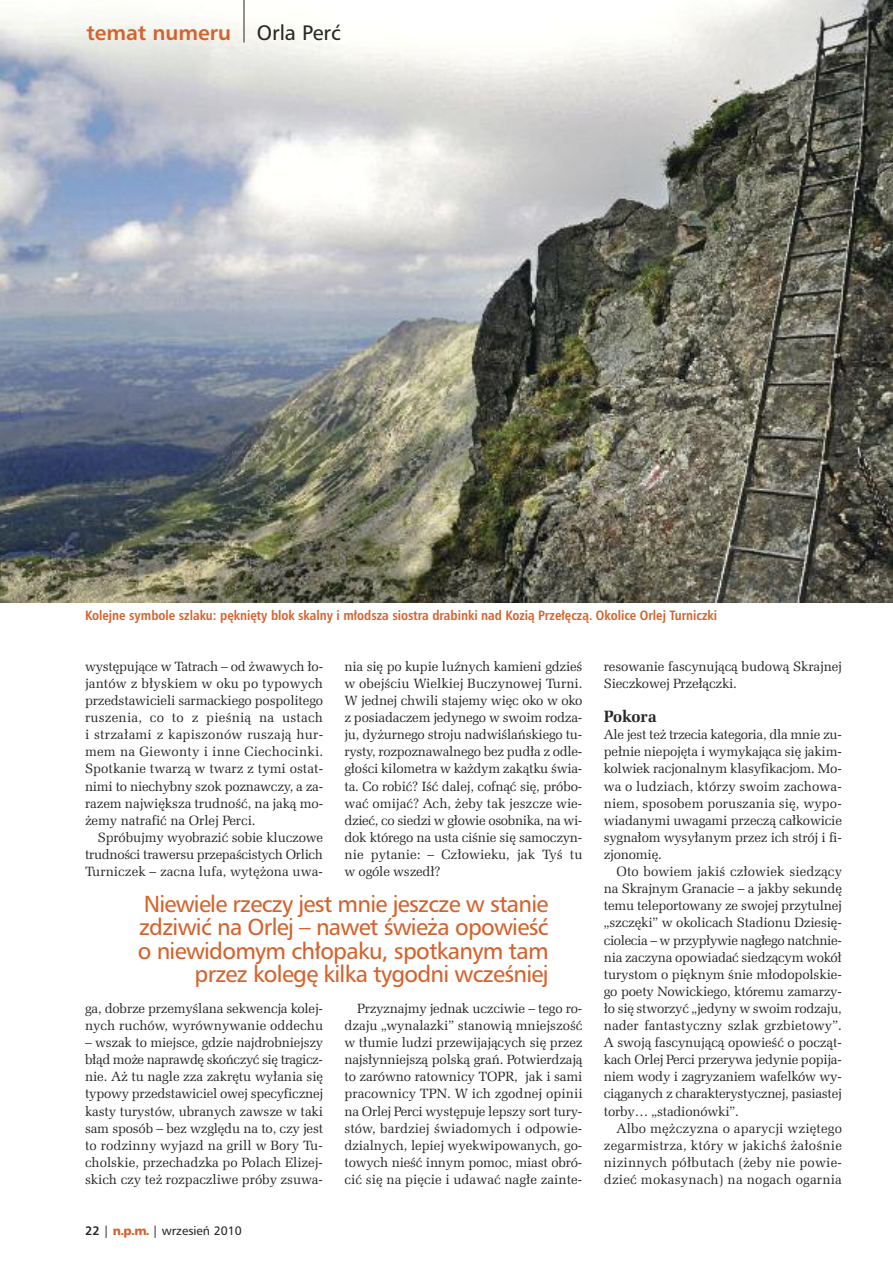
<style>
.page{position:relative;width:893px;height:1263px;background:#fff}
.page>*{position:absolute;margin:0;border:0;box-sizing:border-box;transform-origin:0 0}
.t1{font:23.25px/23.2px "Humnst 777 EU";letter-spacing:-.03em;color:#d5622c;text-align:right}
.t2{font:21px "Humnst 777 EU Bold OTF";color:#d5622c}
.t3{font:700 16.5px "Zapf Ellipt EU";color:#272627}
.t4{font:13.5px/17.1px "Zapf Ellipt EU";letter-spacing:-.01em;color:#272627;text-align:justify}
.t5{font:700 13.5px "Humnst 777 Cn EU";color:#d5622c}
.t6{font:12.3px "Humnst 777 EU";color:#272627}
.s1{font-family:"Humnst 777 EU";color:#272627}
.s2{font-weight:700}
.s3{font-family:"Humnst 777 Blk EU";color:#d5622c}
</style>
<div class="page">
<img style="left:0;top:0;width:893px;height:602px">
<hr style="left:244px;top:0;width:1px;height:43px;background:#272627">
<h2 class="t2" style="left:86px;top:20px;width:256px">temat numeru <span class="s1">Orla Perć</span></h2>
<p class="t5" style="left:85px;top:606px;width:633px">Kolejne symbole szlaku: pęknięty blok skalny i młodsza siostra drabinki nad Kozią Przełęczą. Okolice Orlej Turniczki</p>
<p class="t4" style="left:85px;top:658px;width:240px">występujące w Tatrach – od żwawych ło&shy;jantów z błyskiem w oku po typowych przedstawicieli sarmackiego pospolitego ruszenia, co to z pieśnią na ustach i strzałami z kapiszonów ruszają hur&shy;mem na Giewonty i inne Ciechocinki.<br>Spotkanie twarzą w twarz z tymi ostat&shy;nimi to niechybny szok poznawczy, a za&shy;razem największa trudność, na jaką mo&shy;żemy natrafić na Orlej Perci.</p>
<p class="t4" style="left:85px;top:829px;width:240px;text-indent:13px">Spróbujmy wyobrazić sobie kluczowe trudności trawersu przepaścistych Orlich Turniczek – zacna lufa, wytężona uwa-</p>
<p class="t4" style="left:604px;top:658px;width:240px">resowanie fascynującą budową Skrajnej<br>Sieczkowej Przełączki.</p>
<p class="t3" style="left:604px;top:706px;width:55px">Pokora</p>
<p class="t4" style="left:604px;top:726px;width:240px">Ale jest też trzecia kategoria, dla mnie zu&shy;pełnie niepojęta i wymykająca się jakim&shy;kolwiek racjonalnym klasyfikacjom. Mo&shy;wa o ludziach, którzy swoim zachowa&shy;niem, sposobem poruszania się, wypo&shy;wiadanymi uwagami przeczą całkowicie sygnałom wysyłanym przez ich strój i fi&shy;zjonomię.</p>
<p class="t4" style="left:604px;top:863px;width:240px;text-indent:13px">Oto bowiem jakiś człowiek siedzący na Skrajnym Granacie – a jakby sekundę temu teleportowany ze swojej przytulnej „szczęki” w okolicach Stadionu Dziesię&shy;ciolecia – w przypływie nagłego natchnie&shy;nia zaczyna opowiadać siedzącym wokół turystom o pięknym śnie młodopolskie&shy;go poety Nowickiego, któremu zamarzy&shy;ło się stworzyć „jedyny w swoim rodzaju, nader fantastyczny szlak grzbietowy”.<br>A swoją fascynującą opowieść o począt&shy;kach Orlej Perci przerywa jedynie popija&shy;niem wody i zagryzaniem wafelków wy&shy;ciąganych z charakterystycznej, pasiastej torby… „stadionówki”.</p>
<p class="t4" style="left:604px;top:1120px;width:240px;text-indent:13px">Albo mężczyzna o aparycji wziętego zegarmistrza, który w jakichś żałośnie nizinnych półbutach (żeby nie powie&shy;dzieć mokasynach) na nogach ogarnia</p>
<p class="t4" style="left:344px;top:658px;width:240px">nia się po kupie luźnych kamieni gdzieś w obejściu Wielkiej Buczynowej Turni.<br>W jednej chwili stajemy więc oko w oko z posiadaczem jedynego w swoim rodza&shy;ju, dyżurnego stroju nadwiślańskiego tu&shy;rysty, rozpoznawalnego bez pudła z odle&shy;głości kilometra w każdym zakątku świa&shy;ta. Co robić? Iść dalej, cofnąć się, próbo&shy;wać omijać? Ach, żeby tak jeszcze wie&shy;dzieć, co siedzi w głowie osobnika, na wi&shy;dok którego na usta ciśnie się samoczyn&shy;nie pytanie: – Człowieku, jak Tyś tu w ogóle wszedł?</p>
<h1 class="t1" style="left:138px;top:892px;width:412px">Niewiele rzeczy jest mnie jeszcze w stanie zdziwić na Orlej – nawet świeża opowieść o niewidomym chłopaku, spotkanym tam przez kolegę kilka tygodni wcześniej</h1>
<p class="t4" style="left:85px;top:1000px;width:240px">ga, dobrze przemyślana sekwencja kolej&shy;nych ruchów, wyrównywanie oddechu</p>
<p class="t4" style="left:85px;top:1034px;width:240px">– wszak to miejsce, gdzie najdrobniejszy błąd może naprawdę skończyć się tragicz&shy;nie. Aż tu nagle zza zakrętu wyłania się typowy przedstawiciel owej specyficznej kasty turystów, ubranych zawsze w taki sam sposób – bez względu na to, czy jest to rodzinny wyjazd na grill w Bory Tu&shy;cholskie, przechadzka po Polach Elizej&shy;skich czy też rozpaczliwe próby zsuwa-</p>
<p class="t4" style="left:344px;top:1000px;width:240px;text-indent:13px">Przyznajmy jednak uczciwie – tego ro&shy;dzaju „wynalazki” stanowią mniejszość w tłumie ludzi przewijających się przez najsłynniejszą polską grań. Potwierdzają to zarówno ratownicy TOPR, jak i sami pracownicy TPN. W ich zgodnej opinii na Orlej Perci występuje lepszy sort tury&shy;stów, bardziej świadomych i odpowie&shy;dzialnych, lepiej wyekwipowanych, go&shy;towych nieść innym pomoc, miast obró&shy;cić się na pięcie i udawać nagłe zainte-</p>
<p class="t6" style="left:85px;top:1223px;width:158px"><span class="s2">22</span> | <span class="s3">n.p.m.</span> | wrzesień 2010</p>
</div>
